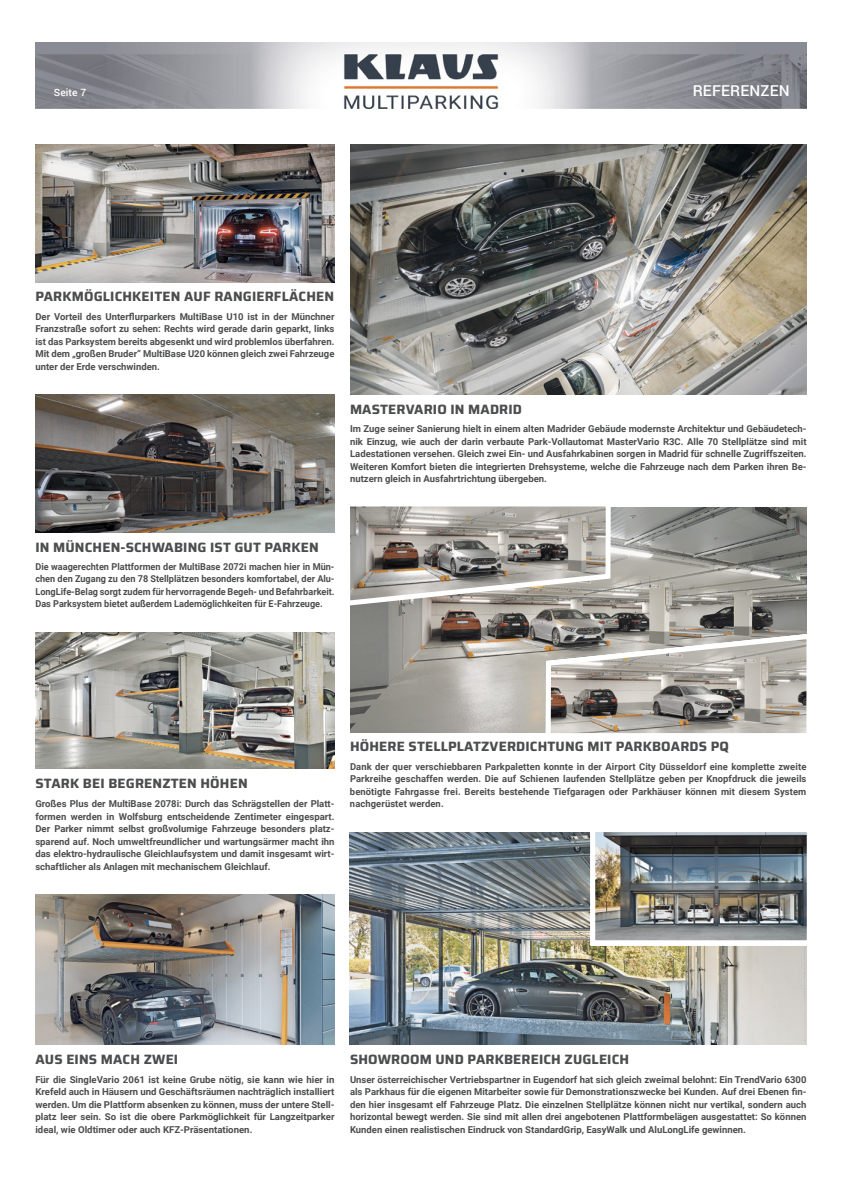
<style>
.page{position:relative;width:842px;height:1191px;background:#fff}
.page>*{position:absolute;margin:0;border:0;box-sizing:border-box;transform-origin:0 0}
.t1{font:500 15px "Roboto";letter-spacing:.01em;color:#fff}
.t2{font:700 13.5px "Saira";letter-spacing:.01em;color:#4c4d4e}
.t3{font:500 10px "Roboto";letter-spacing:.01em;color:#fff}
.t4{font:700 9.5px/12.5px "Roboto";color:#4c4d4e;text-align:justify}
.t5{font:700 9.5px/12.5px "Roboto";color:#4c4d4e;text-align:justify;scale:.96 1}
</style>
<div class="page">
<img style="left:35px;top:43px;width:771px;height:65px">
<img style="left:35px;top:145px;width:299px;height:137px">
<img style="left:350px;top:145px;width:456px;height:250px">
<img style="left:350px;top:507px;width:456px;height:225px">
<img style="left:35px;top:895px;width:299px;height:150px">
<img style="left:350px;top:832px;width:456px;height:213px">
<img style="left:35px;top:632px;width:299px;height:137px">
<img style="left:35px;top:395px;width:299px;height:137px">
<img style="left:596px;top:833px;width:210px;height:106px">
<div style="left:590px;top:827px;width:222px;height:118px;border:5px solid #fff"></div>
<svg style="left:350px;top:506px;width:263px;height:102px;background:#a49f9a"></svg>
<svg style="left:543px;top:631px;width:264px;height:102px;background:#a9a59e"></svg>
<p class="t3" style="left:54px;top:85px;width:34px">Seite 7</p>
<h1 class="t1" style="left:693px;top:80px;width:98px">REFERENZEN</h1>
<h2 class="t2" style="left:35px;top:286px;width:300px">PARKMÖGLICHKEITEN AUF RANGIERFLÄCHEN</h2>
<p class="t4" style="left:35px;top:310px;width:301px">Der Vorteil des Unterflurparkers MultiBase U10 ist in der Münchner Franzstraße sofort zu sehen: Rechts wird gerade darin geparkt, links ist das Parksystem bereits abgesenkt und wird problemlos überfahren.<br>Mit dem „großen Bruder“ MultiBase U20 können gleich zwei Fahrzeuge unter der Erde verschwinden.</p>
<h2 class="t2" style="left:350px;top:399px;width:174px">MASTERVARIO IN MADRID</h2>
<p class="t4" style="left:350px;top:422px;width:458px">Im Zuge seiner Sanierung hielt in einem alten Madrider Gebäude modernste Architektur und Gebäudetech&shy;nik Einzug, wie auch der darin verbaute Park-Vollautomat MasterVario R3C. Alle 70 Stellplätze sind mit Ladestationen versehen. Gleich zwei Ein- und Ausfahrkabinen sorgen in Madrid für schnelle Zugriffszeiten.<br>Weiteren Komfort bieten die integrierten Drehsysteme, welche die Fahrzeuge nach dem Parken ihren Be&shy;nutzern gleich in Ausfahrtrichtung übergeben.</p>
<h2 class="t2" style="left:35px;top:536px;width:285px">IN MÜNCHEN-SCHWABING IST GUT PARKEN</h2>
<p class="t5" style="left:35px;top:560px;width:313px">Die waagerechten Plattformen der MultiBase 2072i machen hier in Mün&shy;chen den Zugang zu den 78 Stellplätzen besonders komfortabel, der Alu-LongLife-Belag sorgt zudem für hervorragende Begeh- und Befahrbarkeit.<br>Das Parksystem bietet außerdem Lademöglichkeiten für E-Fahrzeuge.</p>
<h2 class="t2" style="left:35px;top:772px;width:214px">STARK BEI BEGRENZTEN HÖHEN</h2>
<p class="t4" style="left:35px;top:797px;width:301px">Großes Plus der MultiBase 2078i: Durch das Schrägstellen der Platt&shy;formen werden in Wolfsburg entscheidende Zentimeter eingespart.<br>Der Parker nimmt selbst großvolumige Fahrzeuge besonders platz&shy;sparend auf. Noch umweltfreundlicher und wartungsärmer macht ihn das elektro-hydraulische Gleichlaufsystem und damit insgesamt wirt&shy;schaftlicher als Anlagen mit mechanischem Gleichlauf.</p>
<h2 class="t2" style="left:350px;top:735px;width:381px">HÖHERE STELLPLATZVERDICHTUNG MIT PARKBOARDS PQ</h2>
<p class="t4" style="left:350px;top:760px;width:458px">Dank der quer verschiebbaren Parkpaletten konnte in der Airport City Düsseldorf eine komplette zweite Parkreihe geschaffen werden. Die auf Schienen laufenden Stellplätze geben per Knopfdruck die jeweils benötigte Fahrgasse frei. Bereits bestehende Tiefgaragen oder Parkhäuser können mit diesem System nachgerüstet werden.</p>
<h2 class="t2" style="left:35px;top:1048px;width:144px">AUS EINS MACH ZWEI</h2>
<p class="t4" style="left:35px;top:1072px;width:301px">Für die SingleVario 2061 ist keine Grube nötig, sie kann wie hier in Krefeld auch in Häusern und Geschäftsräumen nachträglich installiert werden. Um die Plattform absenken zu können, muss der untere Stell&shy;platz leer sein. So ist die obere Parkmöglichkeit für Langzeitparker ideal, wie Oldtimer oder auch KFZ-Präsentationen.</p>
<h2 class="t2" style="left:350px;top:1048px;width:281px">SHOWROOM UND PARKBEREICH ZUGLEICH</h2>
<p class="t4" style="left:350px;top:1072px;width:458px">Unser österreichischer Vertriebspartner in Eugendorf hat sich gleich zweimal belohnt: Ein TrendVario 6300 als Parkhaus für die eigenen Mitarbeiter sowie für Demonstrationszwecke bei Kunden. Auf drei Ebenen fin&shy;den hier insgesamt elf Fahrzeuge Platz. Die einzelnen Stellplätze können nicht nur vertikal, sondern auch horizontal bewegt werden. Sie sind mit allen drei angebotenen Plattformbelägen ausgestattet: So können Kunden einen realistischen Eindruck von StandardGrip, EasyWalk und AluLongLife gewinnen.</p>
</div>
